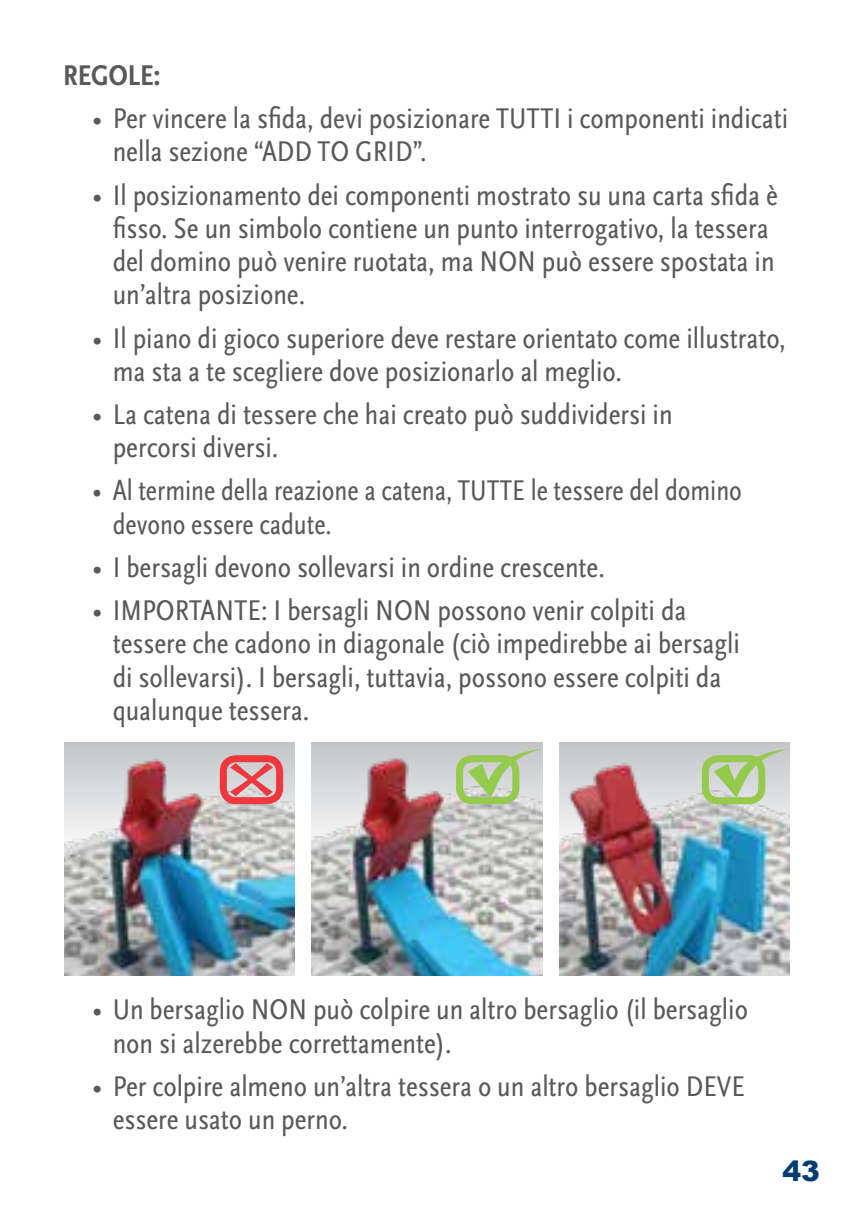
<style>
.page{position:relative;width:854px;height:1211px;background:#fff}
.page>*{position:absolute;margin:0;border:0;box-sizing:border-box;transform-origin:0 0}
.t1{font:condensed 29.75px/33.2px "Scala Sans OT";color:#58595b}
.t2{font:condensed 29.75px/33.2px "Scala Sans OT";color:#58595b;scale:.95 1}
.t3{font:700 condensed 29.75px "Scala Sans OT";color:#58595b}
.t4{font:900 28px "Arial";color:#003b74}
</style>
<div class="page">
<img style="left:64px;top:742px;width:230px;height:233px">
<div style="left:220px;top:755px;width:63px;height:49px;border:7px solid #ef373e;border-radius:13px"></div>
<svg style="left:230px;top:763px;width:43px;height:33px"></svg>
<img style="left:312px;top:742px;width:230px;height:233px">
<div style="left:456px;top:755px;width:63px;height:49px;border:7px solid #96ca4f;border-radius:13px"></div>
<svg style="left:467px;top:749px;width:74px;height:48px;background:#bccfa4"></svg>
<img style="left:559px;top:742px;width:230px;height:233px">
<div style="left:701px;top:755px;width:64px;height:49px;border:7px solid #96ca4f;border-radius:13px"></div>
<svg style="left:713px;top:749px;width:74px;height:48px;background:#bcd0a5"></svg>
<p class="t3" style="left:63px;top:59px;width:99px">REGOLE:</p>
<p class="t1" style="left:113px;top:102px;width:676px;text-indent:-20px">• Per vincere la sfida, devi posizionare TUTTI i componenti indicati nella sezione “ADD TO GRID”.</p>
<p class="t1" style="left:113px;top:179px;width:666px;text-indent:-20px">• Il posizionamento dei componenti mostrato su una carta sfida è fisso. Se un simbolo contiene un punto interrogativo, la tessera del domino può venire ruotata, ma NON può essere spostata in un’altra posizione.</p>
<p class="t1" style="left:113px;top:322px;width:674px;text-indent:-20px">• Il piano di gioco superiore deve restare orientato come illustrato, ma sta a te scegliere dove posizionarlo al meglio.</p>
<p class="t1" style="left:113px;top:398px;width:561px;text-indent:-20px">• La catena di tessere che hai creato può suddividersi in percorsi diversi.</p>
<p class="t2" style="left:113px;top:475px;width:663px;text-indent:-20px">• Al termine della reazione a catena, TUTTE le tessere del domino devono essere cadute.</p>
<p class="t1" style="left:93px;top:551px;width:513px">• I bersagli devono sollevarsi in ordine crescente.</p>
<p class="t1" style="left:113px;top:594px;width:628px;text-indent:-20px">• IMPORTANTE: I bersagli NON possono venir colpiti da tessere che cadono in diagonale (ciò impedirebbe ai bersagli di sollevarsi). I bersagli, tuttavia, possono essere colpiti da qualunque tessera.</p>
<p class="t1" style="left:113px;top:993px;width:636px;text-indent:-20px">• Un bersaglio NON può colpire un altro bersaglio (il bersaglio non si alzerebbe correttamente).</p>
<p class="t1" style="left:113px;top:1070px;width:633px;text-indent:-20px">• Per colpire almeno un’altra tessera o un altro bersaglio DEVE essere usato un perno.</p>
<p class="t4" style="left:782px;top:1150px;width:39px">43</p>
</div>
